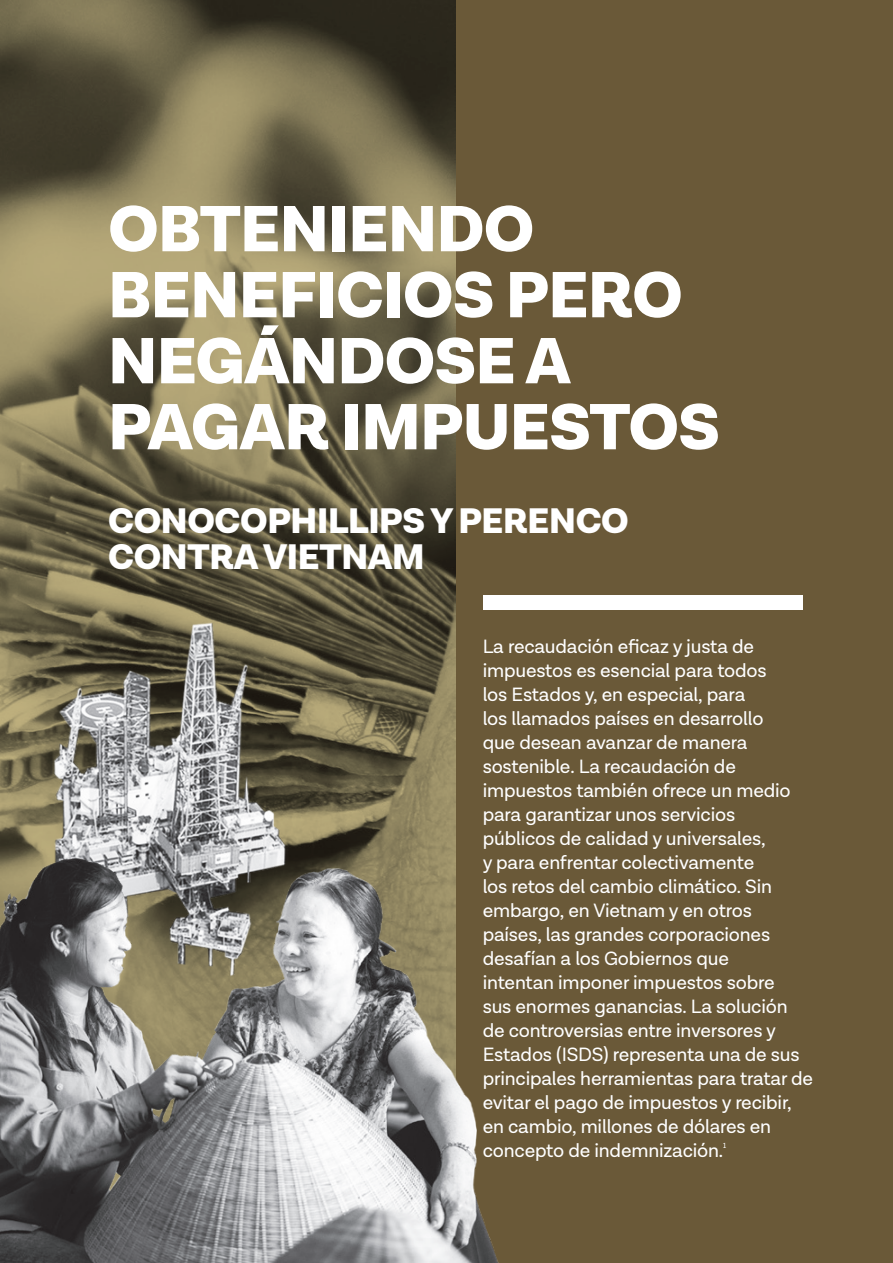
<style>
.page{position:relative;width:893px;height:1263px;background:#6a5938}
.page>*{position:absolute;margin:0;border:0;box-sizing:border-box;transform-origin:0 0}
.t1{font:900 66px/66px "Lota Grotesque";letter-spacing:-.01em;color:#fff}
.t2{font:900 36px "Lota Grotesque";letter-spacing:-.01em;color:#fff}
.t3{font:19.5px/24px "Lota Grotesque";letter-spacing:-.01em;color:#fff}
.t4{font:7.5px "Lota Grotesque";color:#fff}
</style>
<div class="page">
<svg style="left:0;top:0;width:456px;height:791px;background:#71694c"></svg>
<div style="left:483px;top:595px;width:320px;height:15px;background:#fff"></div>
<img style="left:0;top:570px;width:448px;height:221px">
<img style="left:0;top:791px;width:499px;height:472px">
<p class="t1" style="left:108px;top:198px;width:613px">OBTENIENDO<br>BENEFICIOS PERO<br>NEGÁNDOSE A<br>PAGAR IMPUESTOS</p>
<p class="t2" style="left:108px;top:499px;width:522px">CONOCOPHILLIPS Y PERENCO</p>
<p class="t2" style="left:108px;top:535px;width:318px">CONTRA VIETNAM</p>
<p class="t3" style="left:483px;top:635px;width:332px">La recaudación eficaz y justa de impuestos es esencial para todos<br>los Estados y, en especial, para<br>los llamados países en desarrollo<br>que desean avanzar de manera sostenible. La recaudación de impuestos también ofrece un medio para garantizar unos servicios<br>públicos de calidad y universales,<br>y para enfrentar colectivamente<br>los retos del cambio climático. Sin embargo, en Vietnam y en otros países, las grandes corporaciones desafían a los Gobiernos que<br>intentan imponer impuestos sobre<br>sus enormes ganancias. La solución de controversias entre inversores y Estados (ISDS) representa una de sus principales herramientas para tratar de evitar el pago de impuestos y recibir, en cambio, millones de dólares en concepto de indemnización.</p>
<p class="t4" style="left:723px;top:1141px;width:4px">1</p>
</div>
